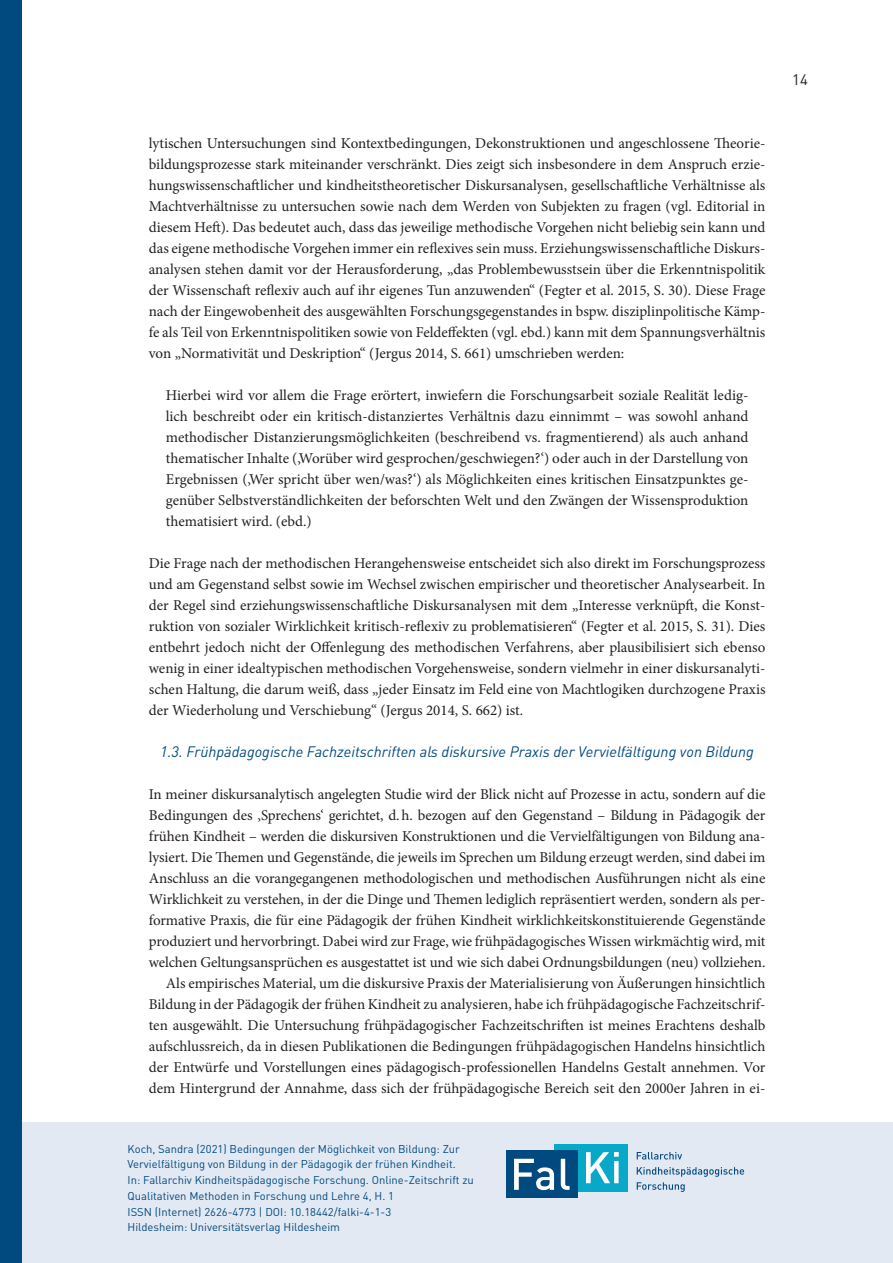
<style>
.page{position:relative;width:893px;height:1263px;background:#fff}
.page>*{position:absolute;margin:0;border:0;box-sizing:border-box;transform-origin:0 0}
.Standard__nachfolgen{font:15px/21px "Minion Pro";color:#231f20;text-align:justify}
.Zitat{font:15px/21px "Minion Pro";color:#231f20;text-align:justify}
.Überschrift_4{font:italic 15px "DIN Pro";color:#004a7f}
.t1{font:15px "DIN Pro";color:#231f20}
.t2{font:11.25px/15.8px "DIN Pro";color:#004a7f}
</style>
<div class="page">
<div style="left:0;top:1123px;width:893px;height:140px;background:#e3e9f3"></div>
<div style="left:554px;top:1144px;width:74px;height:47px;background:#08a8c9"></div>
<div style="left:506px;top:1150px;width:72px;height:48px;background:#004a7f"></div>
<svg style="left:586px;top:1152px;width:33px;height:31px"></svg>
<svg style="left:637px;top:1167px;width:107px;height:25px"></svg>
<svg style="left:637px;top:1152px;width:45px;height:7px"></svg>
<svg style="left:514px;top:1159px;width:56px;height:31px"></svg>
<div style="left:0;top:0;width:21px;height:1263px;background:#004a80"></div>
<p class="Standard__nachfolgen" style="left:149px;top:133px;width:618px">lytischen Untersuchungen sind Kontextbedingungen, Dekonstruktionen und angeschlossene Theorie&shy;bildungsprozesse stark miteinander verschränkt. Dies zeigt sich insbesondere in dem Anspruch erzie&shy;hungswissenschaftlicher und kindheitstheoretischer Diskursanalysen, gesellschaftliche Verhältnisse als Machtverhältnisse zu untersuchen sowie nach dem Werden von Subjekten zu fragen (vgl. Editorial in diesem Heft). Das bedeutet auch, dass das jeweilige methodische Vorgehen nicht beliebig sein kann und das eigene methodische Vorgehen immer ein reflexives sein muss. Erziehungswissenschaftliche Diskurs&shy;analysen stehen damit vor der Herausforderung, „das Problembewusstsein über die Erkenntnispolitik der Wissenschaft reflexiv auch auf ihr eigenes Tun anzuwenden“ (Fegter et al. 2015, S. 30). Diese Frage nach der Eingewobenheit des ausgewählten Forschungsgegenstandes in bspw. disziplinpolitische Kämp&shy;fe als Teil von Erkenntnispolitiken sowie von Feldeffekten (vgl. ebd.) kann mit dem Spannungsverhältnis von „Normativität und Deskription“ (Jergus 2014, S. 661) umschrieben werden:</p>
<p class="Zitat" style="left:166px;top:385px;width:584px">Hierbei wird vor allem die Frage erörtert, inwiefern die Forschungsarbeit soziale Realität ledig&shy;lich beschreibt oder ein kritisch-distanziertes Verhältnis dazu einnimmt – was sowohl anhand methodischer Distanzierungsmöglichkeiten (beschreibend vs. fragmentierend) als auch anhand thematischer Inhalte (‚Worüber wird gesprochen/geschwiegen?‘) oder auch in der Darstellung von Ergebnissen (‚Wer spricht über wen/was?‘) als Möglichkeiten eines kritischen Einsatzpunktes ge&shy;genüber Selbstverständlichkeiten der beforschten Welt und den Zwängen der Wissensproduktion thematisiert wird. (ebd.)</p>
<p class="Standard__nachfolgen" style="left:149px;top:553px;width:618px">Die Frage nach der methodischen Herangehensweise entscheidet sich also direkt im Forschungsprozess und am Gegenstand selbst sowie im Wechsel zwischen empirischer und theoretischer Analysearbeit. In der Regel sind erziehungswissenschaftliche Diskursanalysen mit dem „Interesse verknüpft, die Konst&shy;ruktion von sozialer Wirklichkeit kritisch-reflexiv zu problematisieren“ (Fegter et al. 2015, S. 31). Dies entbehrt jedoch nicht der Offenlegung des methodischen Verfahrens, aber plausibilisiert sich ebenso wenig in einer idealtypischen methodischen Vorgehensweise, sondern vielmehr in einer diskursanalyti&shy;schen Haltung, die darum weiß, dass „jeder Einsatz im Feld eine von Machtlogiken durchzogene Praxis der Wiederholung und Verschiebung“ (Jergus 2014, S. 662) ist.</p>
<p class="Überschrift_4" style="left:160px;top:740px;width:595px">1.3. Frühpädagogische Fachzeitschriften als diskursive Praxis der Vervielfältigung von Bildung</p>
<p class="Standard__nachfolgen" style="left:149px;top:784px;width:618px">In meiner diskursanalytisch angelegten Studie wird der Blick nicht auf Prozesse in actu, sondern auf die Bedingungen des ‚Sprechens‘ gerichtet, d.h. bezogen auf den Gegenstand – Bildung in Pädagogik der frühen Kindheit – werden die diskursiven Konstruktionen und die Vervielfältigungen von Bildung ana&shy;lysiert. Die Themen und Gegenstände, die jeweils im Sprechen um Bildung erzeugt werden, sind dabei im Anschluss an die vorangegangenen methodologischen und methodischen Ausführungen nicht als eine Wirklichkeit zu verstehen, in der die Dinge und Themen lediglich repräsentiert werden, sondern als per&shy;formative Praxis, die für eine Pädagogik der frühen Kindheit wirklichkeitskonstituierende Gegenstände produziert und hervorbringt. Dabei wird zur Frage, wie frühpädagogisches Wissen wirkmächtig wird, mit welchen Geltungsansprüchen es ausgestattet ist und wie sich dabei Ordnungsbildungen (neu) vollziehen.</p>
<p class="Standard__nachfolgen" style="left:149px;top:973px;width:618px;text-indent:17px">Als empirisches Material, um die diskursive Praxis der Materialisierung von Äußerungen hinsichtlich Bildung in der Pädagogik der frühen Kindheit zu analysieren, habe ich frühpädagogische Fachzeitschrif&shy;ten ausgewählt. Die Untersuchung frühpädagogischer Fachzeitschriften ist meines Erachtens deshalb aufschlussreich, da in diesen Publikationen die Bedingungen frühpädagogischen Handelns hinsichtlich der Entwürfe und Vorstellungen eines pädagogisch-professionellen Handelns Gestalt annehmen. Vor dem Hintergrund der Annahme, dass sich der frühpädagogische Bereich seit den 2000er Jahren in ei-</p>
<p class="t2" style="left:128px;top:1139px;width:348px">Koch, Sandra (2021) Bedingungen der Möglichkeit von Bildung: Zur Vervielfältigung von Bildung in der Pädagogik der frühen Kindheit.<br>In: Fallarchiv Kindheitspädagogische Forschung. Online-Zeitschrift zu Qualitativen Methoden in Forschung und Lehre 4, H. 1<br>ISSN (Internet) 2626-4773 | DOI: 10.18442/falki-4-1-3<br>Hildesheim: Universitätsverlag Hildesheim</p>
<p class="t1" style="left:792px;top:68px;width:17px">14</p>
</div>
